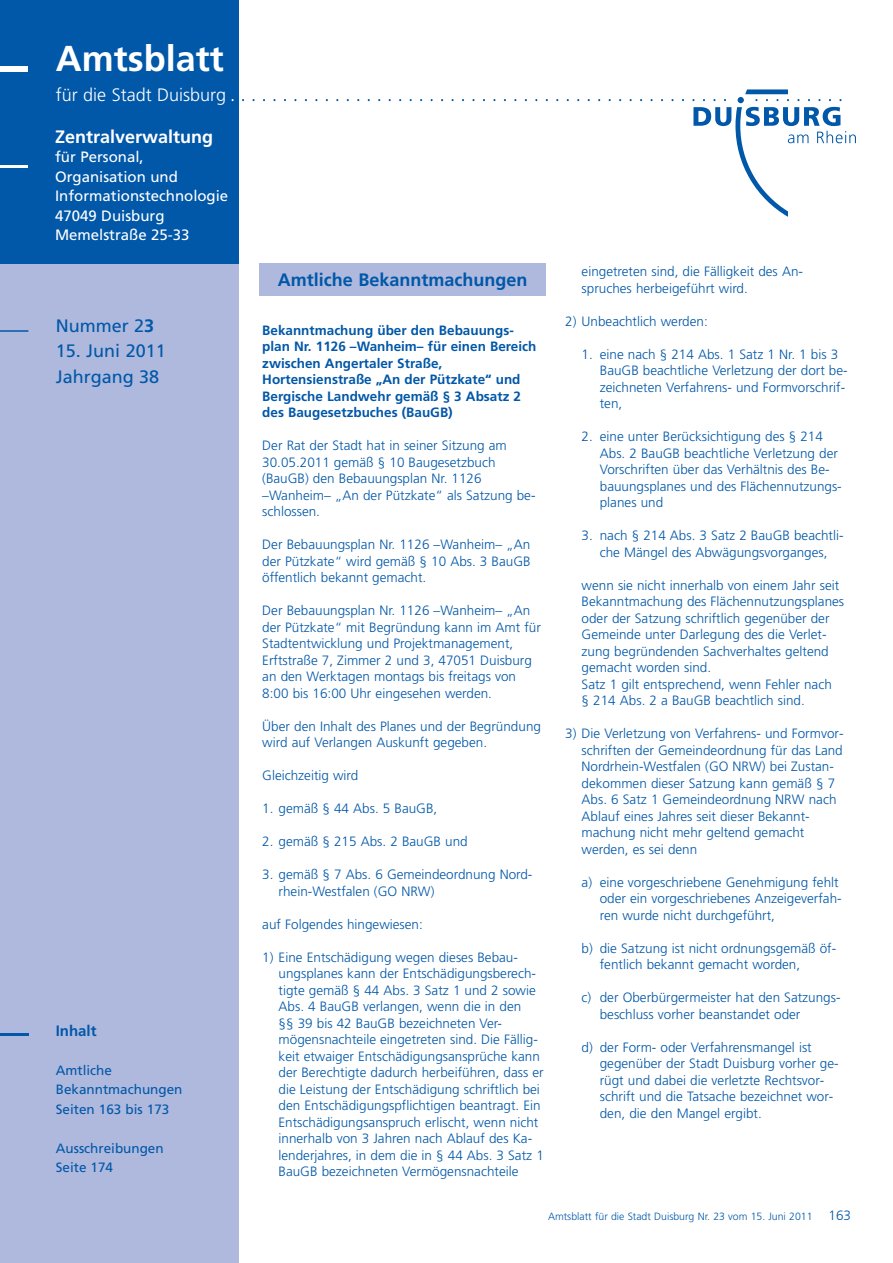
<style>
.page{position:relative;width:893px;height:1263px;background:#fff}
.page>*{position:absolute;margin:0;border:0;box-sizing:border-box;transform-origin:0 0}
.t1{font:150px "Duisburg Logo";letter-spacing:.07em;color:#0157a8}
.t2{font:700 36px "Frutiger";color:#fff}
.t3{font:18px/25.5px "Frutiger";color:#0157a8}
.t4{font:700 18px "Frutiger";color:#0157a8}
.t5{font:300 18px "Frutiger";color:#fff}
.t6{font:700 18px "Frutiger";color:#fff}
.t7{font:15px/19.5px "Frutiger";color:#fff}
.t8{font:700 15px "Frutiger";color:#0157a8}
.t9{font:300 13.5px/16.5px "Frutiger";color:#0157a8}
.t10{font:700 13.5px/16.5px "Frutiger";color:#0157a8}
.t11{font:13.5px/19.5px "Frutiger";color:#0157a8}
.t12{font:300 10.5px "Frutiger";color:#0157a8}
.s1{color:#fff}
.s2{font-weight:700}
.s3{font-size:13.5px}
</style>
<div class="page">
<div style="left:0;top:263px;width:239px;height:1000px;background:#aeb9dd"></div>
<div style="left:0;top:0;width:239px;height:264px;background:#0157a8"></div>
<div style="left:0;top:66px;width:28px;height:5px;background:#fff"></div>
<hr style="left:0;top:165px;width:28px;height:3px;background:#fff">
<hr style="left:0;top:1033px;width:28px;height:2px;background:#0157a8">
<hr style="left:0;top:330px;width:28px;height:2px;background:#0157a8">
<div style="left:259px;top:264px;width:287px;height:32px;background:#aeb9dd"></div>
<h2 class="t2" style="left:56px;top:44px;width:169px">Amtsblatt</h2>
<h3 class="t5" style="left:56px;top:87px;width:172px">für die Stadt Duisburg</h3>
<h1 class="t1" style="left:226px;top:-39px;width:631px"><span class="s1">0</span>1111111111111111111111l</h1>
<h3 class="t6" style="left:55px;top:129px;width:160px">Zentralverwaltung</h3>
<p class="t7" style="left:55px;top:148px;width:175px">für Personal,<br>Organisation und<br>Informationstechnologie<br>47049 Duisburg<br>Memelstraße 25-33</p>
<h3 class="t3" style="left:56px;top:314px;width:100px">Nummer 2<span class="s2">3</span></h3>
<h3 class="t3" style="left:56px;top:339px;width:112px">15. Juni 2011<br>Jahrgang 38</h3>
<p class="t8" style="left:56px;top:1024px;width:42px">Inhalt</p>
<p class="t11" style="left:56px;top:1061px;width:128px">Amtliche<br>Bekanntmachungen<br>Seiten 163 bis 173</p>
<p class="t11" style="left:56px;top:1139px;width:109px">Ausschreibungen<br>Seite 174</p>
<h3 class="t4" style="left:278px;top:272px;width:251px">Amtliche Bekanntmachungen</h3>
<p class="t10" style="left:262px;top:323px;width:276px">Bekanntmachung über den Bebauungs&shy;plan Nr. 1126 –Wanheim– für einen Bereich zwischen Angertaler Straße, Hortensienstraße „An der Pützkate“ und Bergische Landwehr gemäß § 3 Absatz 2 des Baugesetzbuches (BauGB)</p>
<p class="t9" style="left:262px;top:438px;width:275px">Der Rat der Stadt hat in seiner Sitzung am 30.05.2011 gemäß § 10 Baugesetzbuch (BauGB) den Bebauungsplan Nr. 1126 –Wanheim– „An der Pützkate“ als Satzung be&shy;schlossen.</p>
<p class="t9" style="left:262px;top:537px;width:270px;text-align:justify">Der Bebauungsplan Nr. 1126 –Wanheim– „An der Pützkate“ wird gemäß § 10 Abs. 3 BauGB öffentlich bekannt gemacht.</p>
<p class="t9" style="left:262px;top:603px;width:280px">Der Bebauungsplan Nr. 1126 –Wanheim– „An der Pützkate“ mit Begründung kann im Amt für Stadtentwicklung und Projektmanagement, Erftstraße 7, Zimmer 2 und 3, 47051 Duisburg an den Werktagen montags bis freitags von 8:00 bis 16:00 Uhr eingesehen werden.</p>
<p class="t9" style="left:262px;top:719px;width:280px">Über den Inhalt des Planes und der Begründung wird auf Verlangen Auskunft gegeben.</p>
<p class="t9" style="left:262px;top:768px;width:98px">Gleichzeitig wird</p>
<p class="t9" style="left:262px;top:801px;width:176px">1. gemäß § 44 Abs. 5 BauGB,</p>
<p class="t9" style="left:262px;top:834px;width:207px">2. gemäß § 215 Abs. 2 BauGB und</p>
<p class="t9" style="left:279px;top:867px;width:255px;text-indent:-16px">3. gemäß § 7 Abs. 6 Gemeindeordnung Nord&shy;rhein-Westfalen (GO NRW)</p>
<p class="t9" style="left:262px;top:917px;width:162px">auf Folgendes hingewiesen:</p>
<p class="t9" style="left:279px;top:950px;width:267px;text-indent:-16px">1) Eine Entschädigung wegen dieses Bebau&shy;ungsplanes kann der Entschädigungsberech&shy;tigte gemäß § 44 Abs. 3 Satz 1 und 2 sowie Abs. 4 BauGB verlangen, wenn die in den<br>§§ 39 bis 42 BauGB bezeichneten Ver&shy;mögensnachteile eingetreten sind. Die Fällig&shy;keit etwaiger Entschädigungsansprüche kann der Berechtigte dadurch herbeiführen, dass er die Leistung der Entschädigung schriftlich bei den Entschädigungspflichtigen beantragt. Ein Entschädigungsanspruch erlischt, wenn nicht innerhalb von 3 Jahren nach Ablauf des Ka&shy;lenderjahres, in dem die in § 44 Abs. 3 Satz 1<br>BauGB bezeichneten Vermögensnachteile</p>
<p class="t9" style="left:582px;top:264px;width:223px">eingetreten sind, die Fälligkeit des An&shy;spruches herbeigeführt wird.</p>
<p class="t9" style="left:565px;top:314px;width:144px">2) Unbeachtlich werden:</p>
<p class="t9" style="left:600px;top:347px;width:249px;text-indent:-18px">1. eine nach § 214 Abs. 1 Satz 1 Nr. 1 bis 3<br>BauGB beachtliche Verletzung der dort be&shy;zeichneten Verfahrens- und Formvorschrif&shy;ten,</p>
<p class="t9" style="left:600px;top:429px;width:243px;text-indent:-18px">2. eine unter Berücksichtigung des § 214<br>Abs. 2 BauGB beachtliche Verletzung der Vorschriften über das Verhältnis des Be&shy;bauungsplanes und des Flächennutzungs&shy;planes und</p>
<p class="t9" style="left:582px;top:528px;width:263px;text-align:center">3. nach § 214 Abs. 3 Satz 2 BauGB beachtli&shy;che Mängel des Abwägungsvorganges,</p>
<p class="t9" style="left:582px;top:578px;width:264px">wenn sie nicht innerhalb von einem Jahr seit Bekanntmachung des Flächennutzungsplanes oder der Satzung schriftlich gegenüber der Gemeinde unter Darlegung des die Verlet&shy;zung begründenden Sachverhaltes geltend gemacht worden sind.<br>Satz 1 gilt entsprechend, wenn Fehler nach<br>§ 214 Abs. 2 a BauGB beachtlich sind.</p>
<p class="t9" style="left:582px;top:726px;width:263px;text-indent:-16px">3) Die Verletzung von Verfahrens- und Formvor&shy;schriften der Gemeindeordnung für das Land Nordrhein-Westfalen (GO NRW) bei Zustan&shy;dekommen dieser Satzung kann gemäß § 7<br>Abs. 6 Satz 1 Gemeindeordnung NRW nach Ablauf eines Jahres seit dieser Bekannt&shy;machung nicht mehr geltend gemacht werden, es sei denn</p>
<p class="t9" style="left:600px;top:875px;width:243px;text-indent:-18px">a) eine vorgeschriebene Genehmigung fehlt oder ein vorgeschriebenes Anzeigeverfah&shy;ren wurde nicht durchgeführt,</p>
<p class="t9" style="left:600px;top:941px;width:238px;text-indent:-18px">b) die Satzung ist nicht ordnungsgemäß öf&shy;fentlich bekannt gemacht worden,</p>
<p class="t9" style="left:600px;top:990px;width:242px;text-indent:-18px">c) der Oberbürgermeister hat den Satzungs&shy;beschluss vorher beanstandet oder</p>
<p class="t9" style="left:600px;top:1040px;width:240px;text-indent:-18px">d) der Form- oder Verfahrensmangel ist gegenüber der Stadt Duisburg vorher ge&shy;rügt und dabei die verletzte Rechtsvor&shy;schrift und die Tatsache bezeichnet wor&shy;den, die den Mangel ergibt.</p>
<p class="t12" style="left:548px;top:1212px;width:305px">Amtsblatt für die Stadt Duisburg Nr. 23 vom 15. Juni 2011 <span class="s3">163</span></p>
</div>
